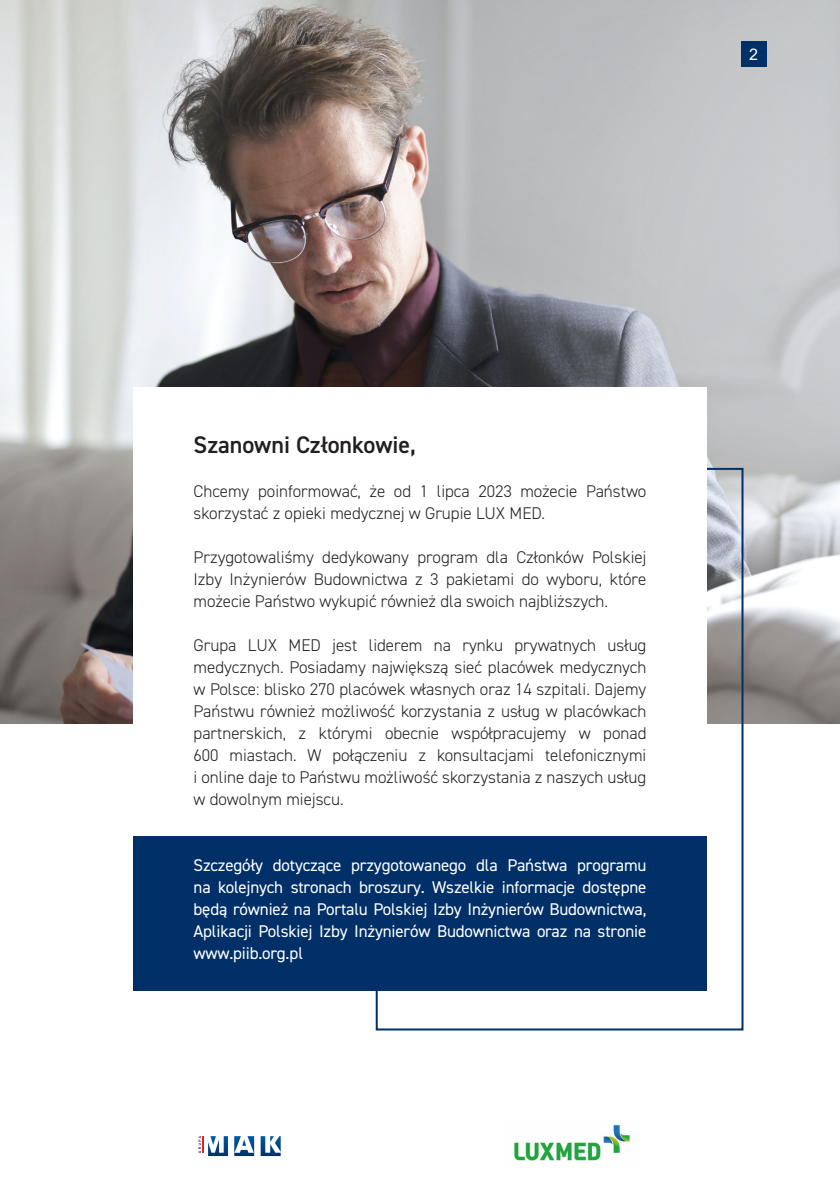
<style>
.page{position:relative;width:840px;height:1191px;background:#fff}
.page>*{position:absolute;margin:0;border:0;box-sizing:border-box;transform-origin:0 0}
.t1{font:600 24px "DIN2014";color:#231f20}
.t2{font:300 17px/22px "DIN2014";color:#231f20;text-align:justify}
.t3{font:17px/22px "DIN2014";letter-spacing:-.01em;color:#fff;text-align:justify}
.t4{font:16px "Arial";color:#fff}
</style>
<div class="page">
<img style="left:0;top:0;width:839px;height:723px">
<div style="left:133px;top:387px;width:573px;height:603px;background:#fff"></div>
<div style="left:740px;top:41px;width:26px;height:26px;background:#003067"></div>
<div style="left:133px;top:836px;width:573px;height:154px;background:#003067"></div>
<svg style="left:234px;top:1136px;width:20px;height:20px"></svg>
<svg style="left:260px;top:1136px;width:20px;height:20px"></svg>
<svg style="left:198px;top:1136px;width:30px;height:20px"></svg>
<img style="left:514px;top:1124px;width:116px;height:37px">
<p class="t4" style="left:748px;top:44px;width:10px">2</p>
<p class="t1" style="left:193px;top:428px;width:224px">Szanowni Członkowie,</p>
<p class="t2" style="left:193px;top:480px;width:454px">Chcemy poinformować, że od 1 lipca 2023 możecie Państwo skorzystać z opieki medycznej w Grupie LUX MED.</p>
<p class="t2" style="left:193px;top:546px;width:454px">Przygotowaliśmy dedykowany program dla Członków Polskiej Izby Inżynierów Budownictwa z 3 pakietami do wyboru, które możecie Państwo wykupić również dla swoich najbliższych.</p>
<p class="t2" style="left:193px;top:634px;width:454px">Grupa LUX MED jest liderem na rynku prywatnych usług medycznych. Posiadamy największą sieć placówek medycznych w Polsce: blisko 270 placówek własnych oraz 14 szpitali. Dajemy Państwu również możliwość korzystania z usług w placówkach partnerskich, z którymi obecnie współpracujemy w ponad 600 miastach. W połączeniu z konsultacjami telefonicznymi i online daje to Państwu możliwość skorzystania z naszych usług w dowolnym miejscu.</p>
<p class="t3" style="left:193px;top:853px;width:454px">Szczegóły dotyczące przygotowanego dla Państwa programu na kolejnych stronach broszury. Wszelkie informacje dostępne będą również na Portalu Polskiej Izby Inżynierów Budownictwa, Aplikacji Polskiej Izby Inżynierów Budownictwa oraz na stronie www.piib.org.pl</p>
</div>
